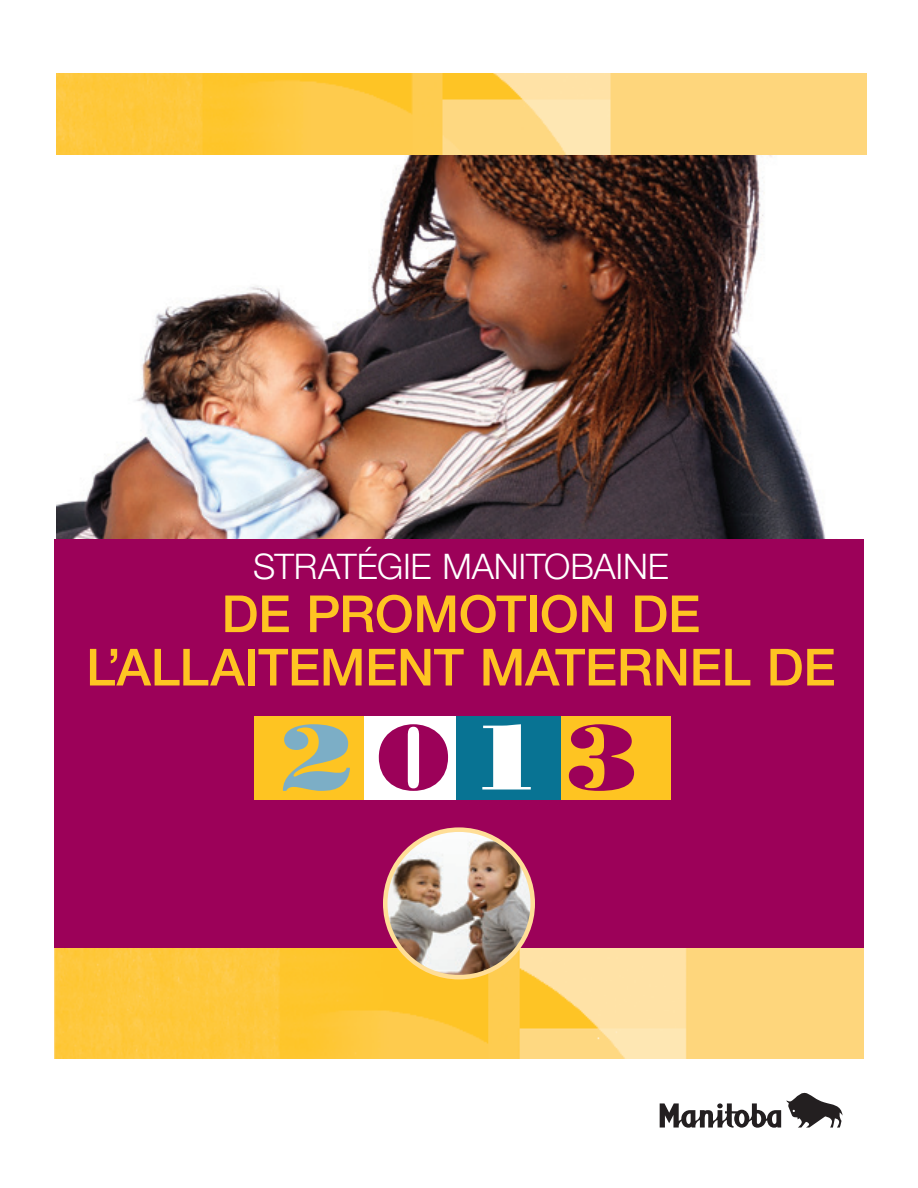
<style>
.page{position:relative;width:918px;height:1188px;background:#fff}
.page>*{position:absolute;margin:0;border:0;box-sizing:border-box;transform-origin:0 0}
.t1{font:92.1px "Bodoni Poster";color:#9c0159;scale:1.2 1}
.t2{font:500 51.3px/53.4px "Helvetica Neue LT Std";letter-spacing:-.005em;color:#fec422;text-align:center}
.t3{font:300 35.25px "Helvetica Neue LT Std";letter-spacing:-.005em;color:#fff}
.s1{color:#7caec6}
.s2{color:#fff}
</style>
<div class="page">
<img style="left:56px;top:73px;width:810px;height:83px">
<img style="left:54px;top:947px;width:810px;height:111px">
<img style="left:56px;top:156px;width:770px;height:383px">
<div style="left:54px;top:539px;width:810px;height:408px;background:#9c0159"></div>
<svg style="left:660px;top:1092px;width:183px;height:36px"></svg>
<div style="left:254px;top:716px;width:417px;height:84px;background:#fec422"></div>
<div style="left:456px;top:716px;width:105px;height:84px;background:#087393"></div>
<div style="left:364px;top:716px;width:92px;height:84px;background:#fff"></div>
<img style="left:385px;top:830px;width:148px;height:147px;border-radius:74px">
<div style="left:383px;top:827px;width:152px;height:152px;border:4px solid #ffde97;border-radius:50%"></div>
<p class="t3" style="left:253px;top:545px;width:417px">STRATÉGIE MANITOBAINE</p>
<p class="t2" style="left:86px;top:587px;width:751px">DE PROMOTION DE<br>L’ALLAITEMENT MATERNEL DE</p>
<h1 class="t1" style="left:281px;top:702px;width:300px"><span class="s1">2</span>0<span class="s2">1</span>3</h1>
</div>
